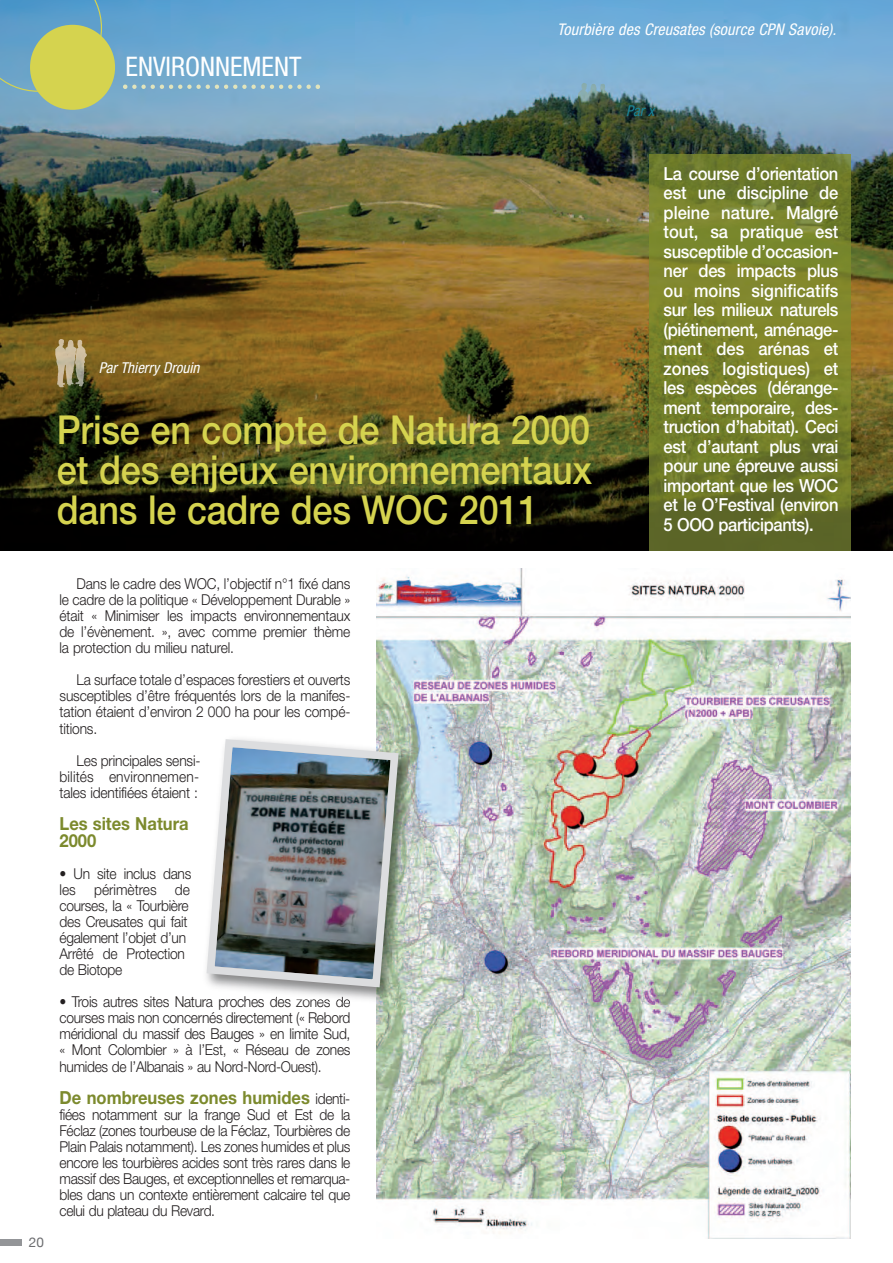
<style>
.page{position:relative;width:893px;height:1263px;background:#fff}
.page>*{position:absolute;margin:0;border:0;box-sizing:border-box;transform-origin:0 0}
.t1{font:500 39.9px/39.9px "Helvetica Neue LT Std";letter-spacing:-.005em;color:#d5d34f;text-align:justify;scale:.9 1}
.t2{font:condensed 27px "Helvetica Neue";color:#fff}
.t3{font:500 18px/19.5px "Helvetica Neue LT Std";letter-spacing:-.02em;color:#fff;text-align:justify;scale:.92 1}
.t4{font:700 18px/16.5px "Helvetica Neue LT Std";color:#7c8a2d;scale:.92 1}
.t5{font:italic condensed 16.05px "Helvetica Neue LT Std";letter-spacing:.01em;color:#fff}
.t6{font:300 15px/16px "Helvetica Neue LT Std";letter-spacing:-.02em;color:#231f20;text-align:justify;scale:.92 1}
.t7{font:italic condensed 15px "Helvetica Neue LT Std";color:#fff}
.t8{font:italic condensed 15px "Helvetica Neue LT Std";color:#198699}
.t9{font:13.5px "Helvetica Neue";color:#6c6d70}
.s1{font-weight:300;font-size:15px;color:#231f20}
</style>
<div class="page">
<img style="left:0;top:0;width:892px;height:550px">
<hr style="left:650px;top:550px;width:200px;height:1px;background:#929e53">
<img style="left:650px;top:154px;width:200px;height:396px">
<svg style="left:0;top:0;width:102px;height:92px;background:#5f9ec7"></svg>
<div style="left:30px;top:25px;width:85px;height:85px;background:#d5d34f;border-radius:50%"></div>
<div style="left:0;top:1239px;width:22px;height:6px;background:#939598"></div>
<img style="left:376px;top:568px;width:474px;height:670px">
<img style="left:271px;top:991px;width:105px;height:13px">
<img style="left:376px;top:744px;width:43px;height:264px">
<img style="left:206px;top:735px;width:197px;height:256px">
<img style="left:578px;top:83px;width:32px;height:48px">
<svg style="left:123px;top:84px;width:197px;height:5px"></svg>
<img style="left:55px;top:339px;width:32px;height:48px">
<h2 class="t2" style="left:126px;top:57px;width:178px">ENVIRONNEMENT</h2>
<p class="t5" style="left:557px;top:20px;width:281px">Tourbière des Creusates (source CPN Savoie).</p>
<p class="t8" style="left:626px;top:102px;width:30px">Par x</p>
<p class="t7" style="left:99px;top:359px;width:102px">Par Thierry Drouin</p>
<h1 class="t1" style="left:57px;top:414px;width:596px">Prise en compte de Natura 2000 et des enjeux environnementaux dans le cadre des WOC 2011</h1>
<p class="t9" style="left:29px;top:1234px;width:17px">20</p>
<p class="t6" style="left:60px;top:577px;width:318px;text-indent:17px">Dans le cadre des WOC, l’objectif n°1 fixé dans le cadre de la politique « Développement Durable » était « Minimiser les impacts environnementaux de l’évènement. », avec comme premier thème la protection du milieu naturel.</p>
<p class="t6" style="left:60px;top:673px;width:318px;text-indent:17px">La surface totale d’espaces forestiers et ouverts susceptibles d’être fréquentés lors de la manifes&shy;tation étaient d’environ 2 000 ha pour les compé&shy;titions.</p>
<p class="t6" style="left:60px;top:754px;width:155px;text-indent:17px">Les principales sensi&shy;bilités environnemen&shy;tales identifiées étaient :</p>
<p class="t4" style="left:60px;top:816px;width:142px">Les sites Natura<br>2000</p>
<p class="t6" style="left:60px;top:867px;width:145px;text-align:left">• Un site inclus dans les périmètres de courses, la « Tourbière des Creusates qui fait également l’objet d’un<br>Arrêté de Protection de Biotope</p>
<p class="t6" style="left:60px;top:995px;width:318px">• Trois autres sites Natura proches des zones de courses mais non concernés directement (« Rebord méridional du massif des Bauges » en limite Sud, « Mont Colombier » à l’Est, « Réseau de zones humides de l’Albanais » au Nord-Nord-Ouest).</p>
<p class="t4" style="left:60px;top:1089px;width:318px">De nombreuses zones humides <span class="s1">identi-</span></p>
<p class="t6" style="left:60px;top:1108px;width:318px">fiées notamment sur la frange Sud et Est de la Féclaz (zones tourbeuse de la Féclaz, Tourbières de Plain Palais notamment). Les zones humides et plus encore les tourbières acides sont très rares dans le massif des Bauges, et exceptionnelles et remarqua&shy;bles dans un contexte entièrement calcaire tel que celui du plateau du Revard.</p>
<p class="t3" style="left:664px;top:165px;width:192px">La course d’orientation est une discipline de pleine nature. Malgré tout, sa pratique est susceptible d’occasion&shy;ner des impacts plus ou moins significatifs sur les milieux naturels (piétinement, aménage&shy;ment des arénas et zones logistiques) et les espèces (dérange&shy;ment temporaire, des&shy;truction d’habitat). Ceci est d’autant plus vrai pour une épreuve aussi important que les WOC et le O’Festival (environ 5 OOO participants).</p>
</div>
